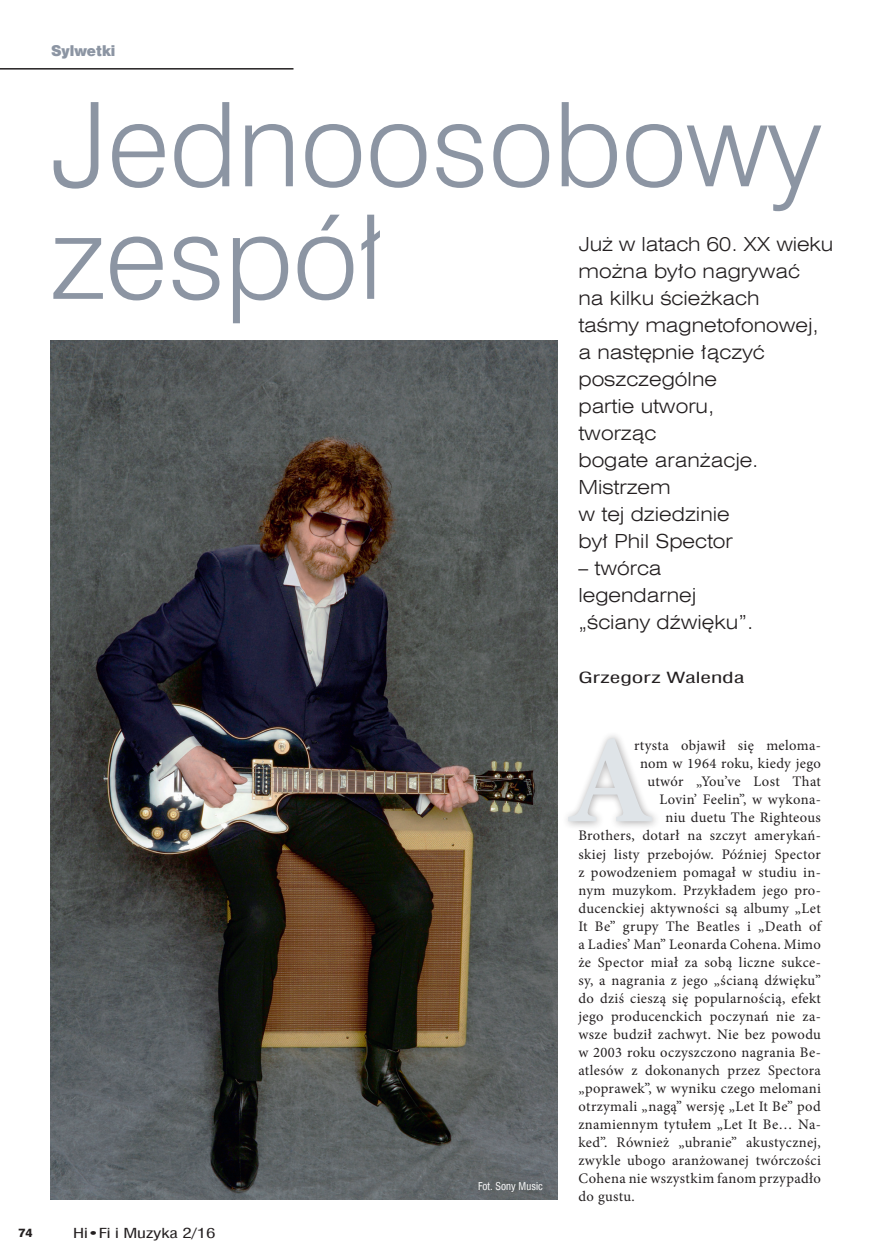
<style>
.page{position:relative;width:872px;height:1255px;background:#fff}
.page>*{position:absolute;margin:0;border:0;box-sizing:border-box;transform-origin:0 0}
.tytul_tekstu{font:117px/112.5px "Swis 721 Lt EU";color:#8c95a3}
.lead{font:19.5px/27px "Swis 721 Lt Ex EU";color:#231f20}
.autor{font:15px "Swis 721 Cn EU";color:#231f20;scale:1.6 1}
.tekst{font:14.55px "Minion Pro";letter-spacing:.025em;color:#231f20}
.t1{font:13.8px "Swis 721 Blk 2 EU";color:#8c95a3}
.t2{font:13.5px "Swis 721 Cn EU";letter-spacing:-.005em;color:#231f20;scale:1.4 1}
.t3{font:12px "Swis 721 Hv EU";color:#231f20}
.dane_techniczne_w_ta{font:10.5px "Swis 721 Cn EU";letter-spacing:.005em;color:#fff}
</style>
<div class="page">
<img style="left:51px;top:340px;width:506px;height:859px">
<hr style="left:0;top:68px;width:293px;height:2px;background:#231f20">
<div style="left:561px;top:730px;width:99px;height:100px;background:#231f20;opacity:.4"></div>
<svg style="left:568px;top:737px;width:84px;height:84px"></svg>
<p class="t1" style="left:51px;top:41px;width:66px">Sylwetki</p>
<p class="tytul_tekstu" style="left:51px;top:91px;width:772px">Jednoosobowy zespół</p>
<p class="lead" style="left:578px;top:231px;width:256px">Już w latach 60. XX wieku można było nagrywać<br>na kilku ścieżkach<br>taśmy magnetofonowej, a następnie łączyć poszczególne<br>partie utworu,<br>tworząc<br>bogate aranżacje.<br>Mistrzem<br>w tej dziedzinie<br>był Phil Spector</p>
<p class="lead" style="left:578px;top:555px;width:176px">– twórca legendarnej „ściany dźwięku”.</p>
<p class="autor" style="left:578px;top:667px;width:105px">Grzegorz Walenda</p>
<p class="t3" style="left:18px;top:1225px;width:16px">74</p>
<p class="t2" style="left:73px;top:1224px;width:103px">Hi•Fi i Muzyka 2/16</p>
<p class="dane_techniczne_w_ta" style="left:478px;top:1179px;width:66px">Fot. Sony Music</p>
<p class="tekst" style="left:634px;top:736px;width:188px">rtysta objawił się meloma-</p>
<p class="tekst" style="left:640px;top:754px;width:182px">nom w 1964 roku, kiedy jego</p>
<p class="tekst" style="left:647px;top:772px;width:175px">utwór „You’ve Lost That</p>
<p class="tekst" style="left:659px;top:790px;width:163px">Lovin’ Feelin”, w wykona-</p>
<p class="tekst" style="left:665px;top:808px;width:157px">niu duetu The Righteous</p>
<p class="tekst" style="left:578px;top:826px;width:244px">Brothers, dotarł na szczyt amerykań-</p>
<p class="tekst" style="left:578px;top:844px;width:244px">skiej listy przebojów. Później Spector</p>
<p class="tekst" style="left:578px;top:862px;width:244px">z powodzeniem pomagał w studiu in-</p>
<p class="tekst" style="left:578px;top:880px;width:244px">nym muzykom. Przykładem jego pro-</p>
<p class="tekst" style="left:578px;top:898px;width:244px">ducenckiej aktywności są albumy „Let</p>
<p class="tekst" style="left:578px;top:916px;width:244px">It Be” grupy The Beatles i „Death of</p>
<p class="tekst" style="left:578px;top:934px;width:244px">a Ladies’ Man” Leonarda Cohena. Mimo</p>
<p class="tekst" style="left:578px;top:952px;width:244px">że Spector miał za sobą liczne sukce-</p>
<p class="tekst" style="left:578px;top:970px;width:244px">sy, a nagrania z jego „ścianą dźwięku”</p>
<p class="tekst" style="left:578px;top:988px;width:244px">do dziś cieszą się popularnością, efekt</p>
<p class="tekst" style="left:578px;top:1006px;width:244px">jego producenckich poczynań nie za-</p>
<p class="tekst" style="left:578px;top:1024px;width:244px">wsze budził zachwyt. Nie bez powodu</p>
<p class="tekst" style="left:578px;top:1042px;width:244px">w 2003 roku oczyszczono nagrania Be-</p>
<p class="tekst" style="left:578px;top:1060px;width:244px">atlesów z dokonanych przez Spectora</p>
<p class="tekst" style="left:578px;top:1078px;width:244px">„poprawek”, w wyniku czego melomani</p>
<p class="tekst" style="left:578px;top:1096px;width:244px">otrzymali „nagą” wersję „Let It Be” pod</p>
<p class="tekst" style="left:578px;top:1114px;width:244px">znamiennym tytułem „Let It Be… Na-</p>
<p class="tekst" style="left:578px;top:1132px;width:244px">ked”. Również „ubranie” akustycznej,</p>
<p class="tekst" style="left:578px;top:1150px;width:244px">zwykle ubogo aranżowanej twórczości</p>
<p class="tekst" style="left:578px;top:1168px;width:244px">Cohena nie wszystkim fanom przypadło</p>
<p class="tekst" style="left:578px;top:1186px;width:58px">do gustu.</p>
</div>
